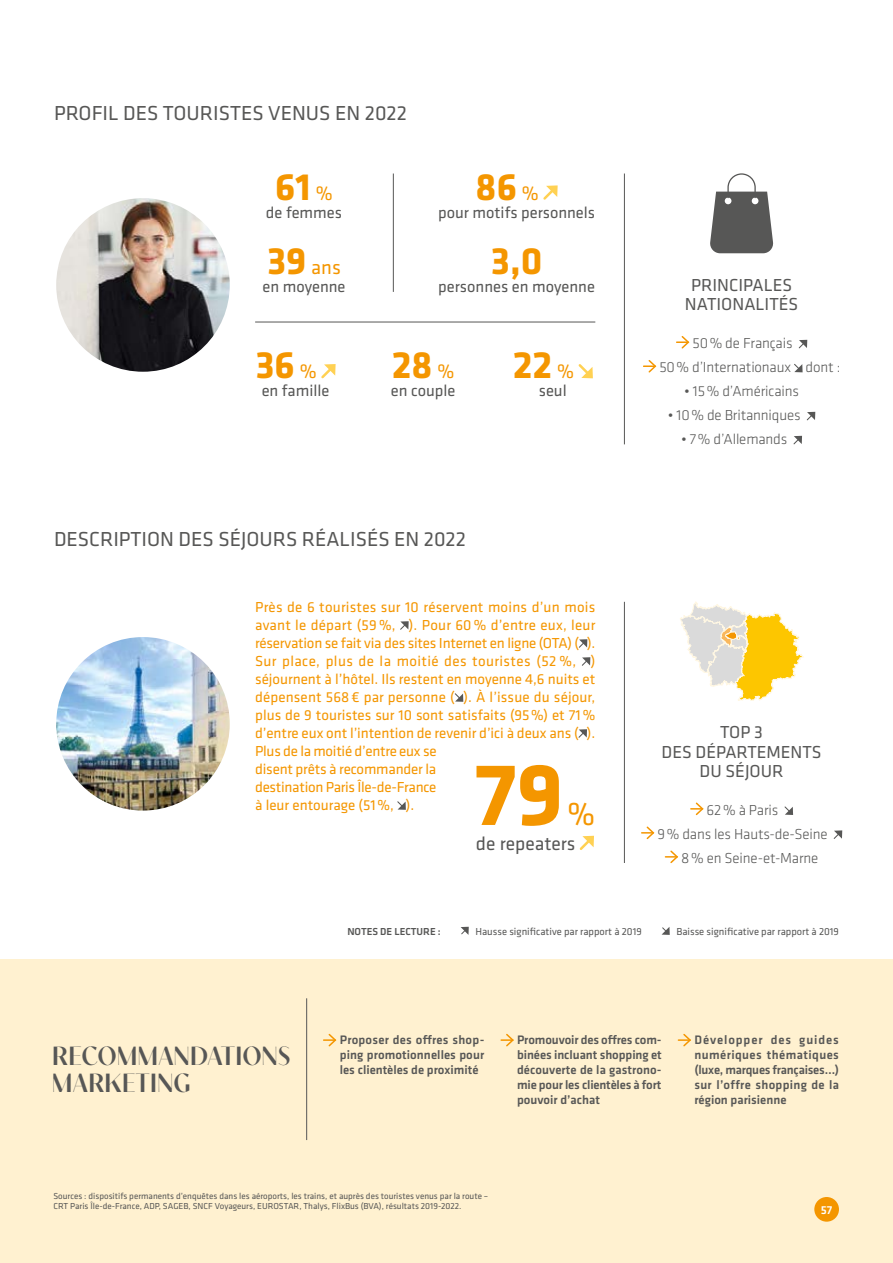
<style>
.page{position:relative;width:893px;height:1263px;background:#fff}
.page>*{position:absolute;margin:0;border:0;box-sizing:border-box;transform-origin:0 0}
.t1{font:700 91.5px "Klavika Basic";color:#f49600}
.t2{font:700 39.3px "Klavika Basic";color:#f49600}
.t3{font:33px "Klavika Basic";color:#f49600}
.t4{font:600 26.25px/27px "Contralto Big";letter-spacing:.02em;color:#575756}
.t5{font:21px "Klavika Basic";color:#575756}
.t6{font:20.25px "Klavika Basic";color:#f49600}
.t7{font:19.5px "Klavika Basic";color:#575756}
.t8{font:18px/19.5px "Klavika Basic";color:#575756;text-align:center}
.t9{font:16.5px "Klavika Basic";color:#575756}
.t10{font:15px/18px "Klavika Basic";color:#f49600}
.t11{font:300 15px/24px "Klavika Basic";letter-spacing:-.01em;color:#575756}
.t12{font:500 12.75px/15px "Klavika Basic";color:#575756;text-align:justify}
.t13{font:500 12px "Klavika";color:#fff}
.t14{font:10.5px "Klavika Basic";color:#575756}
.t15{font:500 10.5px "Klavika Basic";color:#575756}
.t16{font:9px/9.8px "Klavika Basic";color:#575756}
.s1{font-weight:400;font-size:20.25px}
.s2{font-weight:700;font-size:39.3px}
</style>
<div class="page">
<img style="left:54px;top:196px;width:178px;height:178px;border-radius:89px">
<div style="left:52px;top:194px;width:182px;height:182px;border:4px solid #fff;border-radius:50%"></div>
<div style="left:0;top:960px;width:893px;height:303px;background:#fff1d0"></div>
<hr style="left:306px;top:998px;width:1px;height:142px;background:#575756">
<svg style="left:324px;top:1033px;width:13px;height:14px"></svg>
<svg style="left:501px;top:1033px;width:13px;height:14px"></svg>
<svg style="left:678px;top:1034px;width:13px;height:13px"></svg>
<svg style="left:460px;top:927px;width:9px;height:8px"></svg>
<svg style="left:661px;top:927px;width:9px;height:8px"></svg>
<svg style="left:543px;top:185px;width:15px;height:15px"></svg>
<svg style="left:321px;top:364px;width:15px;height:15px"></svg>
<svg style="left:578px;top:364px;width:15px;height:14px"></svg>
<hr style="left:393px;top:174px;width:1px;height:118px;background:#575756">
<hr style="left:624px;top:174px;width:1px;height:270px;background:#575756">
<svg style="left:691px;top:802px;width:13px;height:14px"></svg>
<svg style="left:784px;top:806px;width:9px;height:9px"></svg>
<svg style="left:642px;top:826px;width:13px;height:14px"></svg>
<svg style="left:833px;top:830px;width:9px;height:9px"></svg>
<svg style="left:665px;top:850px;width:14px;height:14px"></svg>
<svg style="left:680px;top:602px;width:124px;height:99px"></svg>
<img style="left:54px;top:635px;width:178px;height:178px;border-radius:89px">
<div style="left:52px;top:633px;width:182px;height:182px;border:4px solid #fff;border-radius:50%"></div>
<svg style="left:400px;top:621px;width:9px;height:9px"></svg>
<svg style="left:579px;top:639px;width:8px;height:9px"></svg>
<svg style="left:582px;top:657px;width:8px;height:9px"></svg>
<svg style="left:454px;top:693px;width:9px;height:9px"></svg>
<svg style="left:578px;top:729px;width:9px;height:9px"></svg>
<svg style="left:397px;top:801px;width:9px;height:9px"></svg>
<svg style="left:579px;top:836px;width:15px;height:14px"></svg>
<hr style="left:624px;top:602px;width:1px;height:261px;background:#575756">
<hr style="left:255px;top:322px;width:340px;height:1px;background:#575756">
<svg style="left:677px;top:336px;width:13px;height:13px"></svg>
<svg style="left:798px;top:340px;width:9px;height:9px"></svg>
<svg style="left:644px;top:360px;width:13px;height:13px"></svg>
<svg style="left:794px;top:364px;width:9px;height:8px"></svg>
<svg style="left:806px;top:412px;width:9px;height:9px"></svg>
<svg style="left:793px;top:436px;width:9px;height:9px"></svg>
<svg style="left:710px;top:173px;width:64px;height:80px"></svg>
<div style="left:814px;top:1197px;width:25px;height:25px;background:#f49600;border-radius:50%"></div>
<h3 class="t5" style="left:54px;top:100px;width:354px">PROFIL DES TOURISTES VENUS EN 2022</h3>
<h2 class="t2" style="left:275px;top:158px;width:59px">61 <span class="s1">%</span></h2>
<p class="t9" style="left:266px;top:201px;width:78px">de femmes</p>
<h3 class="t6" style="left:267px;top:254px;width:75px"><span class="s2">39</span> ans</h3>
<p class="t9" style="left:262px;top:276px;width:85px">en moyenne</p>
<h2 class="t2" style="left:476px;top:158px;width:65px">86 <span class="s1">%</span></h2>
<p class="t9" style="left:438px;top:201px;width:158px">pour motifs personnels</p>
<h2 class="t2" style="left:491px;top:232px;width:53px">3,0</h2>
<p class="t9" style="left:438px;top:276px;width:158px">personnes en moyenne</p>
<h2 class="t2" style="left:255px;top:337px;width:63px">36 <span class="s1">%</span></h2>
<p class="t9" style="left:262px;top:380px;width:69px">en famille</p>
<h2 class="t2" style="left:392px;top:337px;width:64px">28 <span class="s1">%</span></h2>
<p class="t9" style="left:391px;top:380px;width:66px">en couple</p>
<h2 class="t2" style="left:513px;top:337px;width:63px">22 <span class="s1">%</span></h2>
<p class="t9" style="left:539px;top:380px;width:30px">seul</p>
<h3 class="t5" style="left:54px;top:525px;width:414px">DESCRIPTION DES SÉJOURS RÉALISÉS EN 2022</h3>
<p class="t10" style="left:255px;top:597px;width:342px">Près de 6 touristes sur 10 réservent moins d’un mois avant le départ (59 %, ). Pour 60 % d’entre eux, leur réservation se fait via des sites Internet en ligne (OTA) ( ).<br>Sur place, plus de la moitié des touristes (52 %, ) séjournent à l’hôtel. Ils restent en moyenne 4,6 nuits et dépensent 568 € par personne ( ). À l’issue du séjour, plus de 9 touristes sur 10 sont satisfaits (95%) et 71% d’entre eux ont l’intention de revenir d’ici à deux ans ( ).<br>Plus de la moitié d’entre eux se<br>disent prêts à recommander la<br>destination Paris Île-de-France<br>à leur entourage (51%, ).</p>
<h3 class="t7" style="left:476px;top:831px;width:101px">de repeaters</h3>
<h1 class="t1" style="left:475px;top:728px;width:90px">79</h1>
<h3 class="t3" style="left:568px;top:792px;width:29px">%</h3>
<p class="t8" style="left:685px;top:275px;width:115px">PRINCIPALES<br>NATIONALITÉS</p>
<p class="t11" style="left:659px;top:331px;width:182px;text-indent:33px">50% de Français<br>50% d’Internationaux dont :</p>
<p class="t11" style="left:684px;top:379px;width:116px">• 15% d’Américains</p>
<p class="t11" style="left:668px;top:403px;width:134px">• 10% de Britanniques</p>
<p class="t11" style="left:681px;top:427px;width:108px">• 7% d’Allemands</p>
<p class="t8" style="left:662px;top:722px;width:162px">TOP 3<br>DES DÉPARTEMENTS<br>DU SÉJOUR</p>
<p class="t11" style="left:707px;top:798px;width:73px">62% à Paris</p>
<p class="t11" style="left:657px;top:822px;width:172px">9% dans les Hauts-de-Seine</p>
<p class="t11" style="left:681px;top:846px;width:139px">8% en Seine-et-Marne</p>
<p class="t15" style="left:347px;top:924px;width:95px">NOTES DE LECTURE :</p>
<p class="t14" style="left:475px;top:924px;width:168px">Hausse significative par rapport à 2019</p>
<p class="t14" style="left:676px;top:924px;width:164px">Baisse significative par rapport à 2019</p>
<h3 class="t4" style="left:52px;top:1040px;width:240px">RECOMMANDATIONS<br>MARKETING</h3>
<p class="t12" style="left:340px;top:1032px;width:146px">Proposer des offres shop&shy;ping promotionnelles pour les clientèles de proximité</p>
<p class="t12" style="left:517px;top:1032px;width:146px">Promouvoir des offres com&shy;binées incluant shopping et découverte de la gastrono&shy;mie pour les clientèles à fort pouvoir d’achat</p>
<p class="t12" style="left:694px;top:1032px;width:146px">Développer des guides numériques thématiques (luxe, marques françaises…) sur l’offre shopping de la région parisienne</p>
<p class="t16" style="left:53px;top:1191px;width:436px">Sources : dispositifs permanents d’enquêtes dans les aéroports, les trains, et auprès des touristes venus par la route –<br>CRT Paris Île-de-France, ADP, SAGEB, SNCF Voyageurs, EUROSTAR, Thalys, FlixBus (BVA), résultats 2019-2022.</p>
<p class="t13" style="left:821px;top:1202px;width:13px">57</p>
</div>
